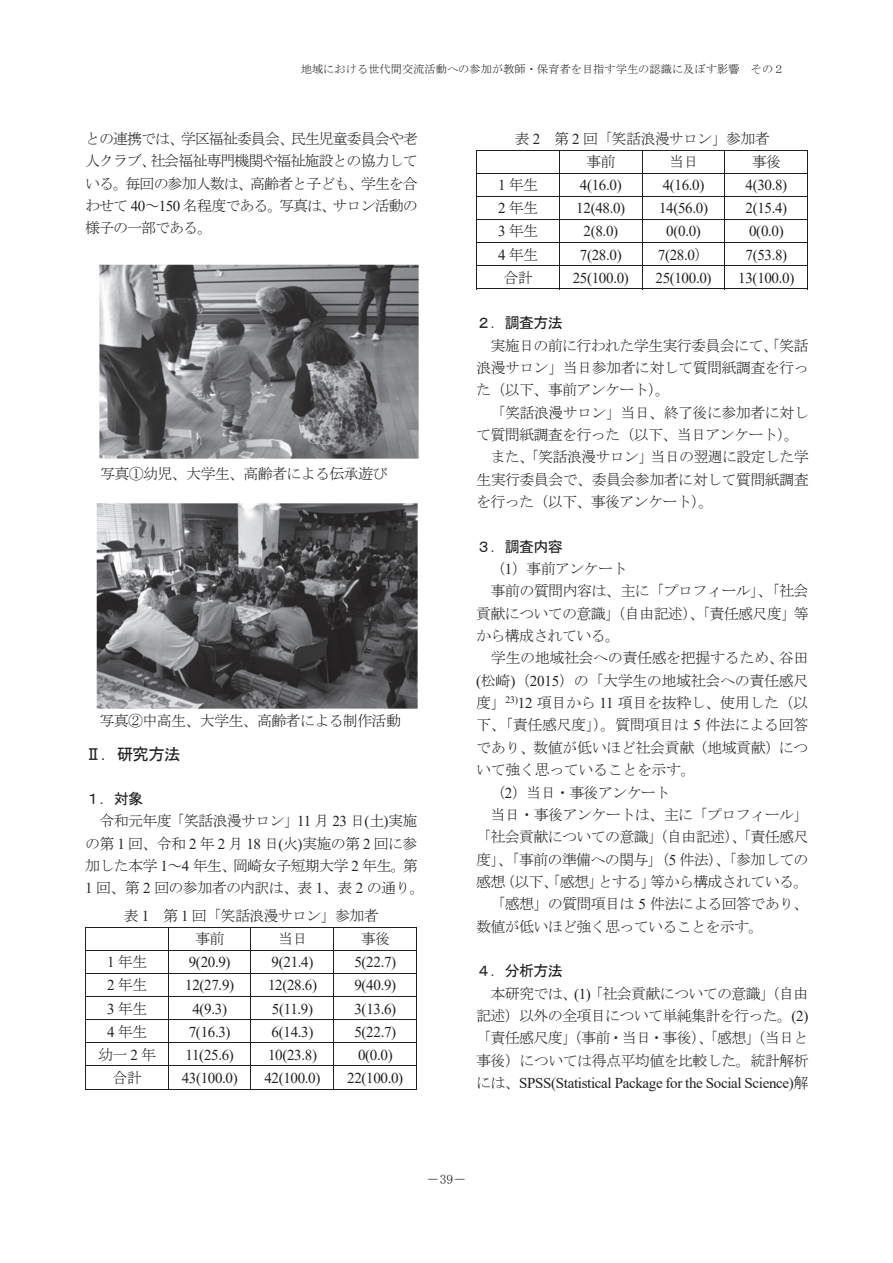
<style>
.page{position:relative;width:893px;height:1263px;background:#fff}
.page>*{position:absolute;margin:0;border:0;box-sizing:border-box;transform-origin:0 0}
.t1{font:16.5px "MS Gothic";color:#231f20}
.t2{font:15px/22.4px "MS Mincho";letter-spacing:-.045em;color:#231f20}
.t3{font:15px "Times New Roman";letter-spacing:-.025em;color:#231f20}
.t4{font:15px "MS Mincho";letter-spacing:-.025em;color:#231f20}
.t5{font:15px "MS Gothic";letter-spacing:-.05em;color:#231f20}
.t6{font:13.5px "MS Mincho";color:#231f20}
.t7{font:11.25px "MS Mincho";color:#231f20}
.s1{font-family:"Times New Roman"}
.s2{font-family:"MS Mincho"}
</style>
<div class="page">
<hr style="left:85px;top:927px;width:332px;height:1px;background:#231f20">
<hr style="left:85px;top:950px;width:332px;height:1px;background:#231f20">
<hr style="left:85px;top:973px;width:332px;height:1px;background:#231f20">
<hr style="left:85px;top:996px;width:332px;height:1px;background:#231f20">
<hr style="left:85px;top:1019px;width:332px;height:1px;background:#231f20">
<hr style="left:85px;top:1042px;width:332px;height:1px;background:#231f20">
<hr style="left:85px;top:1065px;width:332px;height:1px;background:#231f20">
<svg style="left:85px;top:928px;width:1px;height:161px"></svg>
<hr style="left:85px;top:1089px;width:83px;height:1px;background:#231f20">
<svg style="left:168px;top:928px;width:1px;height:161px"></svg>
<hr style="left:169px;top:1089px;width:82px;height:1px;background:#231f20">
<hr style="left:251px;top:1089px;width:82px;height:1px;background:#231f20">
<svg style="left:333px;top:928px;width:1px;height:161px"></svg>
<hr style="left:334px;top:1089px;width:82px;height:1px;background:#231f20">
<svg style="left:416px;top:928px;width:1px;height:162px"></svg>
<hr style="left:476px;top:150px;width:332px;height:1px;background:#231f20">
<hr style="left:476px;top:173px;width:332px;height:1px;background:#231f20">
<hr style="left:476px;top:196px;width:332px;height:1px;background:#231f20">
<hr style="left:476px;top:219px;width:332px;height:1px;background:#231f20">
<hr style="left:476px;top:242px;width:332px;height:1px;background:#231f20">
<hr style="left:476px;top:265px;width:332px;height:1px;background:#231f20">
<svg style="left:476px;top:151px;width:1px;height:137px"></svg>
<hr style="left:476px;top:288px;width:83px;height:1px;background:#231f20">
<svg style="left:559px;top:151px;width:1px;height:138px"></svg>
<hr style="left:560px;top:288px;width:82px;height:1px;background:#231f20">
<svg style="left:642px;top:151px;width:1px;height:137px"></svg>
<hr style="left:642px;top:288px;width:82px;height:1px;background:#231f20">
<svg style="left:724px;top:151px;width:1px;height:138px"></svg>
<hr style="left:725px;top:288px;width:82px;height:1px;background:#231f20">
<svg style="left:807px;top:151px;width:1px;height:138px"></svg>
<img style="left:100px;top:265px;width:318px;height:193px">
<img style="left:97px;top:504px;width:320px;height:205px">
<p class="t7" style="left:301px;top:64px;width:485px">地域における世代間交流活動への参加が教師・保育者を目指す学生の認識に及ぼす影響　その２</p>
<p class="t2" style="left:85px;top:128px;width:334px;text-align:justify">との連携では、学区福祉委員会、民生児童委員会や老人クラブ、社会福祉専門機関や福祉施設との協力している。毎回の参加人数は、高齢者と子ども、学生を合わせて <span class="s1">40</span>～<span class="s1">150</span> 名程度である。写真は、サロン活動の様子の一部である。</p>
<p class="t2" style="left:100px;top:463px;width:289px">写真①幼児、大学生、高齢者による伝承遊び</p>
<p class="t2" style="left:99px;top:709px;width:303px">写真②中高生、大学生、高齢者による制作活動</p>
<p class="t1" style="left:85px;top:745px;width:97px">Ⅱ．研究方法</p>
<p class="t5" style="left:85px;top:791px;width:60px">１．対象</p>
<p class="t2" style="left:99px;top:810px;width:320px">令和元年度「笑話浪漫サロン」<span class="s1">11</span> 月 <span class="s1">23</span> 日<span class="s1">(</span>土<span class="s1">)</span>実施</p>
<p class="t2" style="left:85px;top:832px;width:334px">の第 <span class="s1">1</span> 回、令和 <span class="s1">2</span> 年 <span class="s1">2</span> 月 <span class="s1">18</span> 日<span class="s1">(</span>火<span class="s1">)</span>実施の第 <span class="s1">2</span> 回に参</p>
<p class="t2" style="left:85px;top:854px;width:334px">加した本学 <span class="s1">1</span>～<span class="s1">4</span> 年生、岡崎女子短期大学 <span class="s1">2</span> 年生。第</p>
<p class="t2" style="left:85px;top:877px;width:341px"><span class="s1">1</span> 回、第 <span class="s1">2</span> 回の参加者の内訳は、表 <span class="s1">1</span>、表 <span class="s1">2</span> の通り。</p>
<p class="t2" style="left:195px;top:904px;width:185px;line-height:23.1px;text-indent:-71px">表 <span class="s1">1</span> 第 <span class="s1">1</span> 回「笑話浪漫サロン」参加者事前</p>
<p class="t2" style="left:278px;top:928px;width:31px">当日</p>
<p class="t2" style="left:361px;top:928px;width:31px">事後</p>
<p class="t2" style="left:107px;top:951px;width:42px"><span class="s1">1</span> 年生</p>
<p class="t3" style="left:189px;top:952px;width:43px">9(20.9)</p>
<p class="t3" style="left:272px;top:952px;width:43px">9(21.4)</p>
<p class="t3" style="left:354px;top:952px;width:43px">5(22.7)</p>
<p class="t2" style="left:107px;top:974px;width:42px"><span class="s1">2</span> 年生</p>
<p class="t3" style="left:185px;top:975px;width:51px">12(27.9)</p>
<p class="t3" style="left:268px;top:975px;width:51px">12(28.6)</p>
<p class="t3" style="left:354px;top:975px;width:43px">9(40.9)</p>
<p class="t2" style="left:107px;top:997px;width:42px"><span class="s1">3</span> 年生</p>
<p class="t3" style="left:192px;top:998px;width:36px">4(9.3)</p>
<p class="t3" style="left:272px;top:998px;width:43px">5(11.9)</p>
<p class="t3" style="left:354px;top:998px;width:43px">3(13.6)</p>
<p class="t2" style="left:107px;top:1020px;width:42px"><span class="s1">4</span> 年生</p>
<p class="t3" style="left:189px;top:1021px;width:43px">7(16.3)</p>
<p class="t3" style="left:272px;top:1021px;width:43px">6(14.3)</p>
<p class="t3" style="left:354px;top:1021px;width:43px">5(22.7)</p>
<p class="t2" style="left:98px;top:1043px;width:60px">幼一<span class="s1">2</span>年</p>
<p class="t3" style="left:186px;top:1044px;width:50px">11(25.6)</p>
<p class="t3" style="left:268px;top:1044px;width:51px">10(23.8)</p>
<p class="t3" style="left:358px;top:1044px;width:36px">0(0.0)</p>
<p class="t2" style="left:112px;top:1066px;width:31px">合計</p>
<p class="t3" style="left:182px;top:1067px;width:58px">43(100.0)</p>
<p class="t3" style="left:264px;top:1067px;width:58px">42(100.0)</p>
<p class="t3" style="left:347px;top:1067px;width:58px">22(100.0)</p>
<p class="t2" style="left:586px;top:127px;width:185px;line-height:23.1px;text-indent:-71px">表 <span class="s1">2</span> 第 <span class="s1">2</span> 回「笑話浪漫サロン」参加者事前</p>
<p class="t2" style="left:669px;top:151px;width:31px">当日</p>
<p class="t2" style="left:752px;top:151px;width:31px">事後</p>
<p class="t2" style="left:498px;top:174px;width:42px"><span class="s1">1</span> 年生</p>
<p class="t3" style="left:580px;top:175px;width:43px">4(16.0)</p>
<p class="t3" style="left:663px;top:175px;width:43px">4(16.0)</p>
<p class="t3" style="left:745px;top:175px;width:43px">4(30.8)</p>
<p class="t2" style="left:498px;top:197px;width:42px"><span class="s1">2</span> 年生</p>
<p class="t3" style="left:576px;top:198px;width:51px">12(48.0)</p>
<p class="t3" style="left:659px;top:198px;width:51px">14(56.0)</p>
<p class="t3" style="left:745px;top:198px;width:43px">2(15.4)</p>
<p class="t2" style="left:498px;top:220px;width:42px"><span class="s1">3</span> 年生</p>
<p class="t3" style="left:583px;top:221px;width:36px">2(8.0)</p>
<p class="t3" style="left:666px;top:221px;width:36px">0(0.0)</p>
<p class="t3" style="left:749px;top:221px;width:36px">0(0.0)</p>
<p class="t2" style="left:498px;top:243px;width:42px"><span class="s1">4</span> 年生</p>
<p class="t3" style="left:580px;top:244px;width:43px">7(28.0)</p>
<p class="t3" style="left:658px;top:244px;width:53px">7(28.0<span class="s2">）</span></p>
<p class="t3" style="left:745px;top:244px;width:43px">7(53.8)</p>
<p class="t2" style="left:504px;top:266px;width:31px">合計</p>
<p class="t3" style="left:573px;top:267px;width:58px">25(100.0)</p>
<p class="t3" style="left:655px;top:267px;width:58px">25(100.0)</p>
<p class="t3" style="left:738px;top:267px;width:58px">13(100.0)</p>
<p class="t5" style="left:476px;top:315px;width:88px">２．調査方法</p>
<p class="t2" style="left:490px;top:334px;width:320px">実施日の前に行われた学生実行委員会にて、「笑話</p>
<p class="t2" style="left:476px;top:356px;width:334px">浪漫サロン」当日参加者に対して質問紙調査を行っ</p>
<p class="t2" style="left:476px;top:379px;width:196px">た（以下、事前アンケート）。</p>
<p class="t2" style="left:490px;top:401px;width:320px">「笑話浪漫サロン」当日、終了後に参加者に対し</p>
<p class="t2" style="left:476px;top:423px;width:325px">て質問紙調査を行った（以下、当日アンケート）。</p>
<p class="t2" style="left:490px;top:446px;width:320px">また、「笑話浪漫サロン」当日の翌週に設定した学</p>
<p class="t2" style="left:476px;top:468px;width:334px">生実行委員会で、委員会参加者に対して質問紙調査</p>
<p class="t2" style="left:476px;top:490px;width:239px">を行った（以下、事後アンケート）。</p>
<p class="t5" style="left:476px;top:539px;width:88px">３．調査内容</p>
<p class="t2" style="left:490px;top:557px;width:138px">（<span class="s1">1</span>）事前アンケート</p>
<p class="t2" style="left:490px;top:580px;width:320px">事前の質問内容は、主に「プロフィール」、「社会</p>
<p class="t2" style="left:476px;top:602px;width:334px">貢献についての意識」（自由記述）、「責任感尺度」等</p>
<p class="t2" style="left:476px;top:624px;width:145px">から構成されている。</p>
<p class="t4" style="left:491px;top:650px;width:319px">学生の地域社会への責任感を把握するため、谷田</p>
<p class="t4" style="left:476px;top:673px;width:334px"><span class="s1">(</span>松崎<span class="s1">)</span>（<span class="s1">2015</span>）の「大学生の地域社会への責任感尺</p>
<p class="t4" style="left:476px;top:695px;width:334px">度」<sup>23)</sup><span class="s1">12</span> 項目から <span class="s1">11</span> 項目を抜粋し、使用した（以</p>
<p class="t4" style="left:476px;top:717px;width:334px">下、「責任感尺度」）。質問項目は <span class="s1">5</span> 件法による回答</p>
<p class="t4" style="left:476px;top:740px;width:334px">であり、数値が低いほど社会貢献（地域貢献）につ</p>
<p class="t4" style="left:476px;top:762px;width:221px">いて強く思っていることを示す。</p>
<p class="t2" style="left:490px;top:781px;width:181px">（<span class="s1">2</span>）当日・事後アンケート</p>
<p class="t2" style="left:490px;top:803px;width:320px">当日・事後アンケートは、主に「プロフィール」</p>
<p class="t2" style="left:476px;top:826px;width:334px">「社会貢献についての意識」（自由記述）、「責任感尺</p>
<p class="t2" style="left:476px;top:848px;width:334px">度」、「事前の準備への関与」（<span class="s1">5</span> 件法）、「参加しての</p>
<p class="t2" style="left:476px;top:870px;width:334px">感想（以下、「感想」とする」等から構成されている。</p>
<p class="t2" style="left:490px;top:893px;width:320px">「感想」の質問項目は <span class="s1">5</span> 件法による回答であり、</p>
<p class="t2" style="left:476px;top:915px;width:289px">数値が低いほど強く思っていることを示す。</p>
<p class="t5" style="left:476px;top:963px;width:88px">４．分析方法</p>
<p class="t2" style="left:490px;top:982px;width:320px">本研究では、<span class="s1">(1)</span>「社会貢献についての意識」（自由</p>
<p class="t2" style="left:476px;top:1004px;width:334px">記述）以外の全項目について単純集計を行った。<span class="s1">(2)</span></p>
<p class="t2" style="left:476px;top:1027px;width:334px">「責任感尺度」（事前・当日・事後）、「感想」（当日と</p>
<p class="t2" style="left:476px;top:1049px;width:334px">事後）については得点平均値を比較した。統計解析</p>
<p class="t3" style="left:476px;top:1072px;width:334px"><span class="s2">には、</span>SPSS(Statistical Package for the Social Science)<span class="s2">解</span></p>
<p class="t6" style="left:426px;top:1172px;width:42px">－39－</p>
</div>
